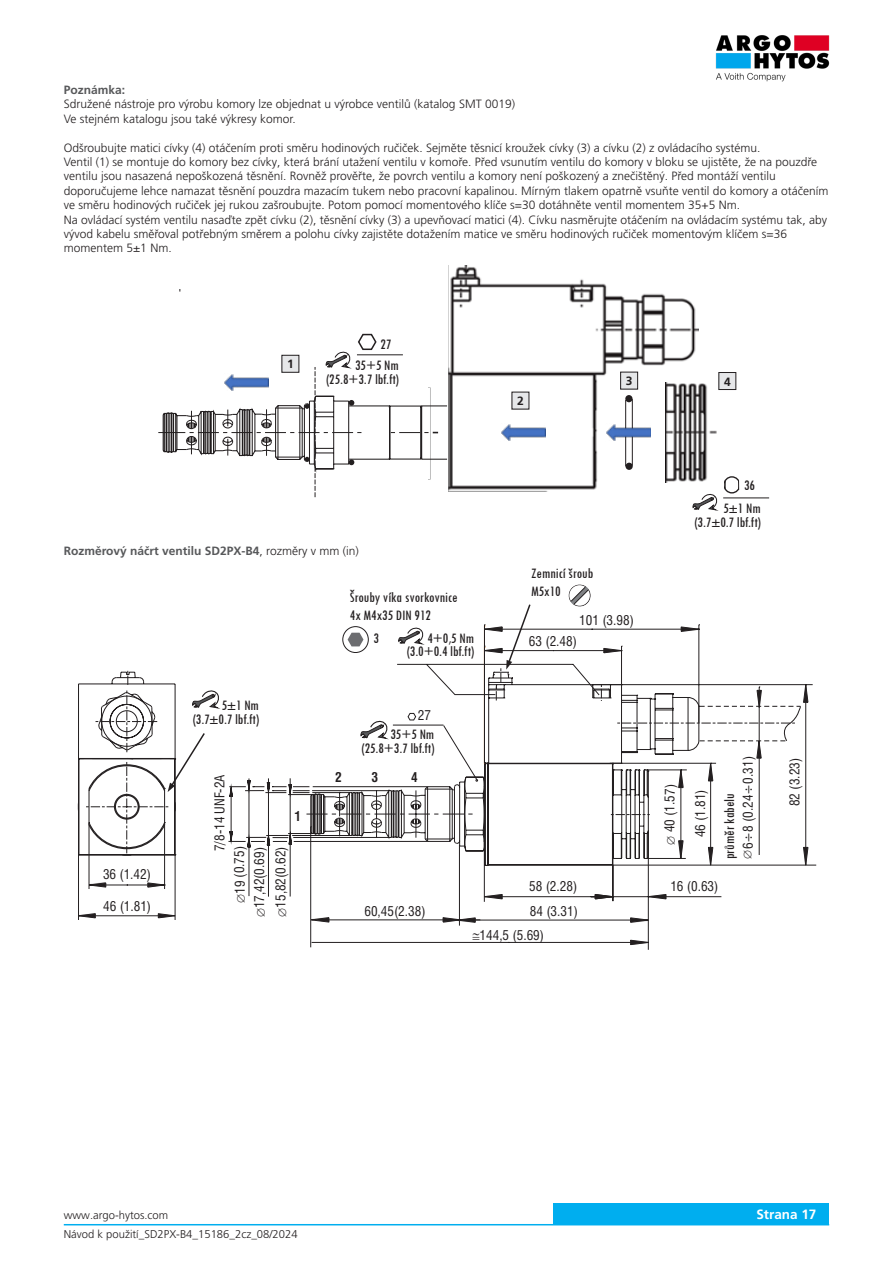
<style>
.page{position:relative;width:893px;height:1263px;background:#fff}
.page>*{position:absolute;margin:0;border:0;box-sizing:border-box;transform-origin:0 0}
.kóty_popis_Tw_Cen_MT{font:condensed 15px/13.5px "Tw Cen";color:#231f20;text-align:right}
.kóty{font:condensed 15px/13.5px "Tw Cen";color:#231f20;text-align:right}
.obrazec_popis{font:condensed 15px "Tw Cen";color:#231f20}
.t1{font:700 13.5px "Frutiger LT Pro";color:#fff}
.t2{font:condensed 13.2px "Swiss 721 BTCE";color:#231f20}
.t3{font:700 condensed 13.2px "Swiss 721 BTCE";color:#231f20}
._06_Text{font:300 12px/14.4px "Frutiger LT Pro";color:#231f20}
._05_Subline_Copytext{font:700 12px "Frutiger LT Pro";color:#57585a}
._06_Text-2{font:700 12px "Frutiger LT Pro";color:#57585a}
._06_Text-3{font:700 12px "Frutiger LT Pro";color:#231f20}
.t4{font:300 11.25px "Frutiger LT Pro";color:#231f20}
.s1{font-weight:300;color:#231f20}
.s2{font-family:"Frutiger LT Pro";font-weight:300;font-stretch:normal}
</style>
<div class="page">
<div style="left:553px;top:1203px;width:276px;height:22px;background:#00aeef"></div>
<hr style="left:64px;top:1224px;width:765px;height:1px;background:#00aeef">
<img style="left:448px;top:266px;width:251px;height:225px">
<img style="left:665px;top:382px;width:51px;height:100px">
<div style="left:625px;top:395px;width:7px;height:7px;background:#231f20;border-radius:50%"></div>
<hr style="left:632px;top:399px;width:1px;height:67px;background:#231f20">
<hr style="left:625px;top:400px;width:1px;height:66px;background:#231f20">
<div style="left:625px;top:463px;width:8px;height:7px;background:#231f20;border-radius:50%"></div>
<img style="left:500px;top:423px;width:45px;height:18px">
<img style="left:605px;top:423px;width:46px;height:18px">
<div style="left:719px;top:372px;width:17px;height:17px;background:#e6e7e9"></div>
<div style="left:719px;top:372px;width:17px;height:18px;border:1px solid #231f20"></div>
<div style="left:621px;top:372px;width:17px;height:17px;background:#e6e7e9"></div>
<div style="left:620px;top:372px;width:18px;height:17px;border:1px solid #231f20"></div>
<div style="left:512px;top:392px;width:17px;height:17px;background:#e6e7e9"></div>
<div style="left:723px;top:476px;width:17px;height:17px;border:1px solid #231f20;border-radius:50%"></div>
<svg style="left:738px;top:481px;width:2px;height:8px"></svg>
<hr style="left:612px;top:865px;width:204px;height:1px;background:#231f20">
<svg style="left:78px;top:670px;width:734px;height:280px"></svg>
<svg style="left:86px;top:671px;width:135px;height:182px"></svg>
<img style="left:716px;top:35px;width:113px;height:46px">
<svg style="left:158px;top:333px;width:290px;height:164px"></svg>
<hr style="left:723px;top:497px;width:46px;height:1px;background:#231f20">
<svg style="left:693px;top:481px;width:33px;height:30px"></svg>
<svg style="left:473px;top:933px;width:6px;height:7px"></svg>
<svg style="left:228px;top:584px;width:580px;height:339px"></svg>
<p class="_06_Text-2" style="left:64px;top:83px;width:63px">Poznámka:</p>
<p class="_06_Text" style="left:64px;top:97px;width:453px">Sdružené nástroje pro výrobu komory lze objednat u výrobce ventilů (katalog SMT 0019)</p>
<p class="_06_Text" style="left:64px;top:112px;width:234px">Ve stejném katalogu jsou také výkresy komor.</p>
<p class="_06_Text" style="left:64px;top:140px;width:698px">Odšroubujte matici cívky (4) otáčením proti směru hodinových ručiček. Sejměte těsnicí kroužek cívky (3) a cívku (2) z ovládacího systému.</p>
<p class="_06_Text" style="left:64px;top:155px;width:766px">Ventil (1) se montuje do komory bez cívky, která brání utažení ventilu v komoře. Před vsunutím ventilu do komory v bloku se ujistěte, že na pouzdře ventilu jsou nasazená nepoškozená těsnění. Rovněž prověřte, že povrch ventilu a komory není poškozený a znečištěný. Před montáží ventilu doporučujeme lehce namazat těsnění pouzdra mazacím tukem nebo pracovní kapalinou. Mírným tlakem opatrně vsuňte ventil do komory a otáčením ve směru hodinových ručiček jej rukou zašroubujte. Potom pomocí momentového klíče s=30 dotáhněte ventil momentem 35+5 Nm.</p>
<p class="_06_Text" style="left:64px;top:212px;width:765px">Na ovládací systém ventilu nasaďte zpět cívku (2), těsnění cívky (3) a upevňovací matici (4). Cívku nasměrujte otáčením na ovládacím systému tak, aby vývod kabelu směřoval potřebným směrem a polohu cívky zajistěte dotažením matice ve směru hodinových ručiček momentovým klíčem s=36 momentem 5±1 Nm.</p>
<p class="_06_Text-3" style="left:287px;top:357px;width:8px">1</p>
<p class="kóty" style="left:380px;top:337px;width:12px">27</p>
<p class="kóty" style="left:355px;top:358px;width:45px">35+5 Nm</p>
<p class="kóty" style="left:326px;top:372px;width:74px">(25.8+3.7 lbf.ft)</p>
<p class="_06_Text-3" style="left:517px;top:394px;width:8px">2</p>
<p class="_06_Text-3" style="left:626px;top:374px;width:8px">3</p>
<p class="_06_Text-3" style="left:724px;top:374px;width:8px">4</p>
<p class="kóty" style="left:744px;top:478px;width:12px">36</p>
<p class="_05_Subline_Copytext" style="left:64px;top:543px;width:296px">Rozměrový náčrt ventilu SD2PX-B4<span class="s1">, rozměry v mm (in)</span></p>
<p class="kóty_popis_Tw_Cen_MT" style="left:350px;top:590px;width:109px">Šrouby víka svorkovnice</p>
<p class="kóty_popis_Tw_Cen_MT" style="left:350px;top:608px;width:83px">4x M4x35 DIN 912</p>
<p class="t2" style="left:103px;top:865px;width:50px">36 (1.42)</p>
<p class="t2" style="left:103px;top:897px;width:50px">46 (1.81)</p>
<p class="kóty" style="left:193px;top:698px;width:67px">5<span class="s2">±</span>1 Nm (3.7<span class="s2">±</span>0.7 lbf.ft)</p>
<p class="t2" style="left:210px;top:851px;width:78px;rotate:-90deg">7/8-14 UNF-2A</p>
<p class="t3" style="left:295px;top:808px;width:8px">1</p>
<p class="t2" style="left:230px;top:894px;width:49px;rotate:-90deg">19 (0.75)</p>
<p class="t2" style="left:250px;top:908px;width:63px;rotate:-90deg">17,42(0.69)</p>
<p class="t2" style="left:271px;top:908px;width:63px;rotate:-90deg">15,82(0.62)</p>
<p class="kóty_popis_Tw_Cen_MT" style="left:374px;top:631px;width:7px">3</p>
<p class="obrazec_popis" style="left:427px;top:629px;width:48px">4+0,5 Nm</p>
<p class="obrazec_popis" style="left:407px;top:642px;width:68px">(3.0+0.4 lbf.ft)</p>
<p class="t2" style="left:418px;top:706px;width:15px">27</p>
<p class="kóty_popis_Tw_Cen_MT" style="left:362px;top:727px;width:74px">35+5 Nm (25.8+3.7 lbf.ft)</p>
<p class="t3" style="left:335px;top:768px;width:8px">2</p>
<p class="t3" style="left:371px;top:768px;width:8px">3</p>
<p class="t3" style="left:411px;top:768px;width:8px">4</p>
<p class="t2" style="left:364px;top:902px;width:63px">60,45(2.38)</p>
<p class="kóty_popis_Tw_Cen_MT" style="left:531px;top:566px;width:63px">Zemnicí šroub</p>
<p class="kóty_popis_Tw_Cen_MT" style="left:531px;top:584px;width:31px">M5x10</p>
<p class="t2" style="left:579px;top:611px;width:56px">101 (3.98)</p>
<p class="t2" style="left:529px;top:632px;width:50px">63 (2.48)</p>
<p class="kóty" style="left:695px;top:501px;width:67px">5<span class="s2">±</span>1 Nm (3.7<span class="s2">±</span>0.7 lbf.ft)</p>
<p class="t2" style="left:661px;top:832px;width:50px;rotate:-90deg">40 (1.57)</p>
<p class="t2" style="left:691px;top:837px;width:50px;rotate:-90deg">46 (1.81)</p>
<p class="t2" style="left:739px;top:849px;width:95px;rotate:-90deg">6÷8 (0.24÷0.31)</p>
<p class="kóty_popis_Tw_Cen_MT" style="left:722px;top:859px;width:67px;rotate:-90deg">průměr kabelu</p>
<p class="t2" style="left:529px;top:877px;width:50px">58 (2.28)</p>
<p class="t2" style="left:670px;top:877px;width:50px">16 (0.63)</p>
<p class="t2" style="left:530px;top:902px;width:50px">84 (3.31)</p>
<p class="t2" style="left:479px;top:926px;width:66px">144,5 (5.69)</p>
<p class="t2" style="left:785px;top:806px;width:50px;rotate:-90deg">82 (3.23)</p>
<p class="t4" style="left:64px;top:1209px;width:106px">www.argo-hytos.com</p>
<p class="t1" style="left:756px;top:1206px;width:62px">Strana 17</p>
<p class="t4" style="left:64px;top:1227px;width:235px">Návod k použití_SD2PX-B4_15186_2cz_08/2024</p>
</div>
